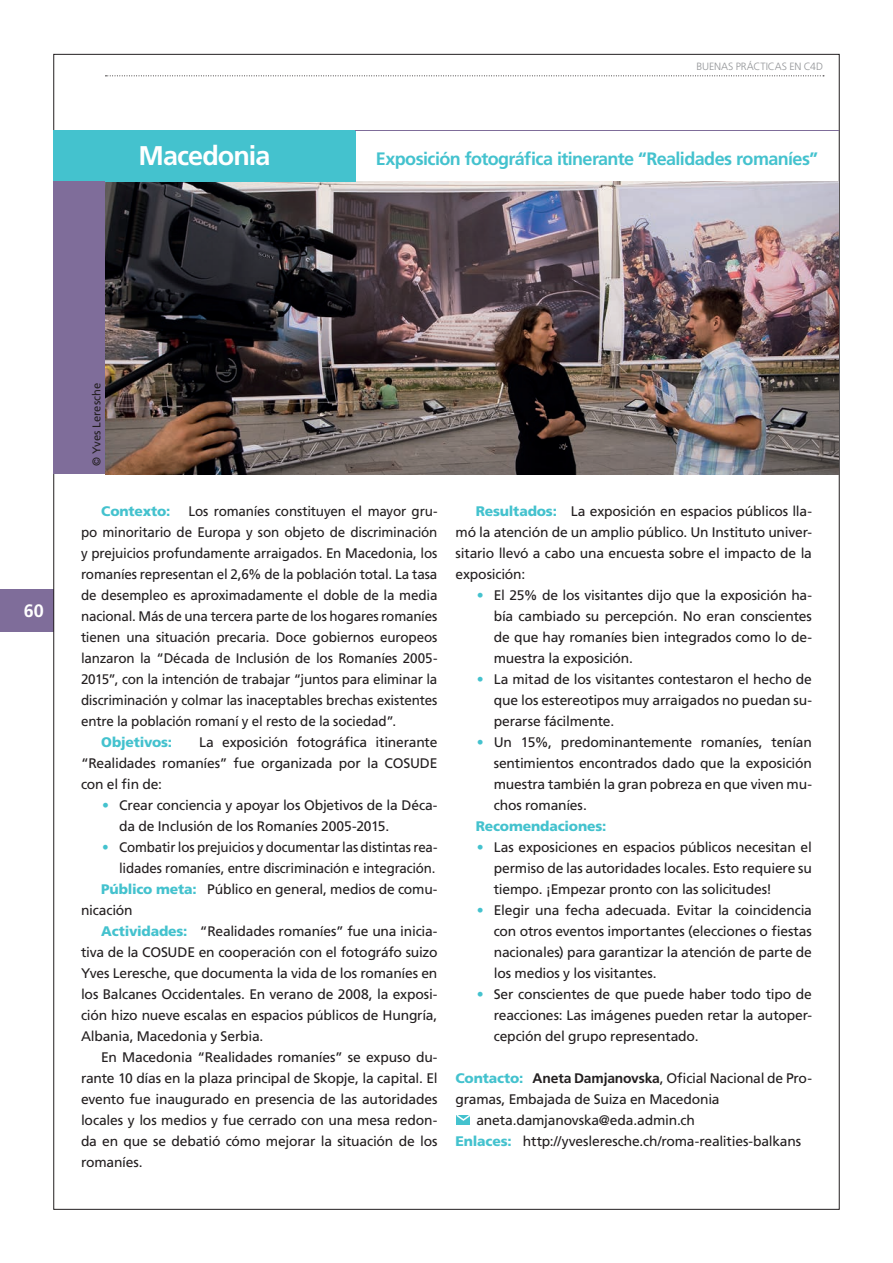
<style>
.page{position:relative;width:893px;height:1263px;background:#fff}
.page>*{position:absolute;margin:0;border:0;box-sizing:border-box;transform-origin:0 0}
.encabezado_rojo{font:700 27px "Frutiger LT Std";letter-spacing:-.035em;color:#fff}
.t1{font:700 18px "Frutiger LT Std";letter-spacing:-.035em;color:#44c2ce}
.t2{font:700 18px "Frutiger LT Std";color:#fff}
.Parrafo_guia{font:13.8px/21px "Frutiger LT Std";letter-spacing:-.015em;color:#231f20;text-align:justify}
.Parrafo_guia-2{font:13.8px/21px "Frutiger LT Std";letter-spacing:-.015em;color:#231f20;text-align:right;scale:.96 1}
.Parrafo_guia-3{font:900 13.8px "Frutiger LT Std";letter-spacing:-.01em;color:#44c2ce}
.Mail{font:13.8px "Frutiger LT Std";letter-spacing:-.015em;color:#231f20}
.Copyright{font:11.25px "Frutiger LT Std";letter-spacing:-.005em;color:#231f20}
.t3{font:300 10.5px "Frutiger LT Std";letter-spacing:-.005em;color:#939598}
.s1{color:#44c2ce}
.s2{font-weight:900;color:#44c2ce}
.s3{font-weight:700}
</style>
<div class="page">
<div style="left:0;top:589px;width:54px;height:42px;background:#7f6d9a"></div>
<svg style="left:105px;top:75px;width:719px;height:1px"></svg>
<img style="left:105px;top:182px;width:734px;height:292px">
<div style="left:53px;top:130px;width:303px;height:51px;background:#44c2ce"></div>
<div style="left:54px;top:182px;width:51px;height:292px;background:#7f6d9a"></div>
<hr style="left:356px;top:130px;width:483px;height:1px;background:#7f6d9a">
<div style="left:457px;top:1115px;width:13px;height:10px;background:#44c2ce"></div>
<svg style="left:456px;top:1115px;width:14px;height:7px"></svg>
<p class="t3" style="left:696px;top:61px;width:128px">BUENAS PRÁCTICAS EN C4D</p>
<p class="encabezado_rojo" style="left:138px;top:140px;width:134px">Macedonia</p>
<p class="t1" style="left:376px;top:149px;width:444px">Exposición fotográfica itinerante “Realidades romaníes”</p>
<h2 class="t2" style="left:24px;top:600px;width:22px">60</h2>
<p class="Copyright" style="left:90px;top:465px;width:84px;rotate:-90deg">© Yves Leresche</p>
<p class="Parrafo_guia" style="left:81px;top:501px;width:358px;text-indent:108px">Los romaníes constituyen el mayor gru&shy;po minoritario de Europa y son objeto de discriminación y prejuicios profundamente arraigados. En Macedonia, los romaníes representan el 2,6% de la población total. La tasa de desempleo es aproximadamente el doble de la media nacional. Más de una tercera parte de los hogares romaníes tienen una situación precaria. Doce gobiernos europeos lanzaron la “Década de Inclusión de los Romaníes 2005- 2015”, con la intención de trabajar “juntos para eliminar la discriminación y colmar las inaceptables brechas existentes entre la población romaní y el resto de la sociedad”.</p>
<p class="Parrafo_guia-3" style="left:101px;top:734px;width:72px">Objetivos:</p>
<p class="Parrafo_guia-3" style="left:101px;top:503px;width:71px">Contexto:</p>
<p class="Parrafo_guia" style="left:81px;top:732px;width:358px;text-indent:118px">La exposición fotográfica itinerante “Realidades romaníes” fue organizada por la COSUDE con el fin de:</p>
<p class="Parrafo_guia" style="left:119px;top:795px;width:320px;text-indent:-17px"><span class="s1">•</span> Crear conciencia y apoyar los Objetivos de la Déca&shy;da de Inclusión de los Romaníes 2005-2015.</p>
<p class="Parrafo_guia-2" style="left:102px;top:837px;width:351px"><span class="s1">•</span> Combatir los prejuicios y documentar las distintas rea&shy;lidades romaníes, entre discriminación e integración.</p>
<p class="Parrafo_guia" style="left:81px;top:879px;width:358px;text-indent:20px"><span class="s2">Público meta:</span> Público en general, medios de comu&shy;nicación</p>
<p class="Parrafo_guia" style="left:81px;top:921px;width:358px;text-indent:20px"><span class="s2">Actividades:</span> “Realidades romaníes” fue una inicia&shy;tiva de la COSUDE en cooperación con el fotográfo suizo Yves Leresche, que documenta la vida de los romaníes en los Balcanes Occidentales. En verano de 2008, la exposi&shy;ción hizo nueve escalas en espacios públicos de Hungría, Albania, Macedonia y Serbia.</p>
<p class="Parrafo_guia" style="left:81px;top:1047px;width:358px;text-indent:20px">En Macedonia “Realidades romaníes” se expuso du&shy;rante 10 días en la plaza principal de Skopje, la capital. El evento fue inaugurado en presencia de las autoridades locales y los medios y fue cerrado con una mesa redon&shy;da en que se debatió cómo mejorar la situación de los romaníes.</p>
<p class="Parrafo_guia" style="left:455px;top:501px;width:358px;text-indent:20px"><span class="s2">Resultados:</span> La exposición en espacios públicos lla&shy;mó la atención de un amplio público. Un Instituto univer&shy;sitario llevó a cabo una encuesta sobre el impacto de la exposición:</p>
<p class="Parrafo_guia" style="left:494px;top:585px;width:320px;text-indent:-17px"><span class="s1">•</span> El 25% de los visitantes dijo que la exposición ha&shy;bía cambiado su percepción. No eran conscientes de que hay romaníes bien integrados como lo de&shy;muestra la exposición.</p>
<p class="Parrafo_guia" style="left:494px;top:669px;width:320px;text-indent:-17px"><span class="s1">•</span> La mitad de los visitantes contestaron el hecho de que los estereotipos muy arraigados no puedan su&shy;perarse fácilmente.</p>
<p class="Parrafo_guia" style="left:494px;top:732px;width:320px;text-indent:-17px"><span class="s1">•</span> Un 15%, predominantemente romaníes, tenían sentimientos encontrados dado que la exposición muestra también la gran pobreza en que viven mu&shy;chos romaníes.</p>
<p class="Parrafo_guia-3" style="left:476px;top:818px;width:132px">Recomendaciones:</p>
<p class="Parrafo_guia" style="left:494px;top:837px;width:320px;text-indent:-17px"><span class="s1">•</span> Las exposiciones en espacios públicos necesitan el permiso de las autoridades locales. Esto requiere su tiempo. ¡Empezar pronto con las solicitudes!</p>
<p class="Parrafo_guia" style="left:494px;top:900px;width:320px;text-indent:-17px"><span class="s1">•</span> Elegir una fecha adecuada. Evitar la coincidencia con otros eventos importantes (elecciones o fiestas nacionales) para garantizar la atención de parte de los medios y los visitantes.</p>
<p class="Parrafo_guia" style="left:494px;top:984px;width:320px;text-indent:-17px"><span class="s1">•</span> Ser conscientes de que puede haber todo tipo de reacciones: Las imágenes pueden retar la autoper&shy;cepción del grupo representado.</p>
<p class="Parrafo_guia" style="left:455px;top:1068px;width:358px"><span class="s2">Contacto:</span> <span class="s3">Aneta Damjanovska</span>, Oficial Nacional de Pro&shy;gramas, Embajada de Suiza en Macedonia</p>
<p class="Mail" style="left:476px;top:1112px;width:220px">aneta.damjanovska@eda.admin.ch</p>
<p class="Parrafo_guia" style="left:455px;top:1131px;width:347px"><span class="s2">Enlaces:</span> http://yvesleresche.ch/roma-realities-balkans</p>
</div>
